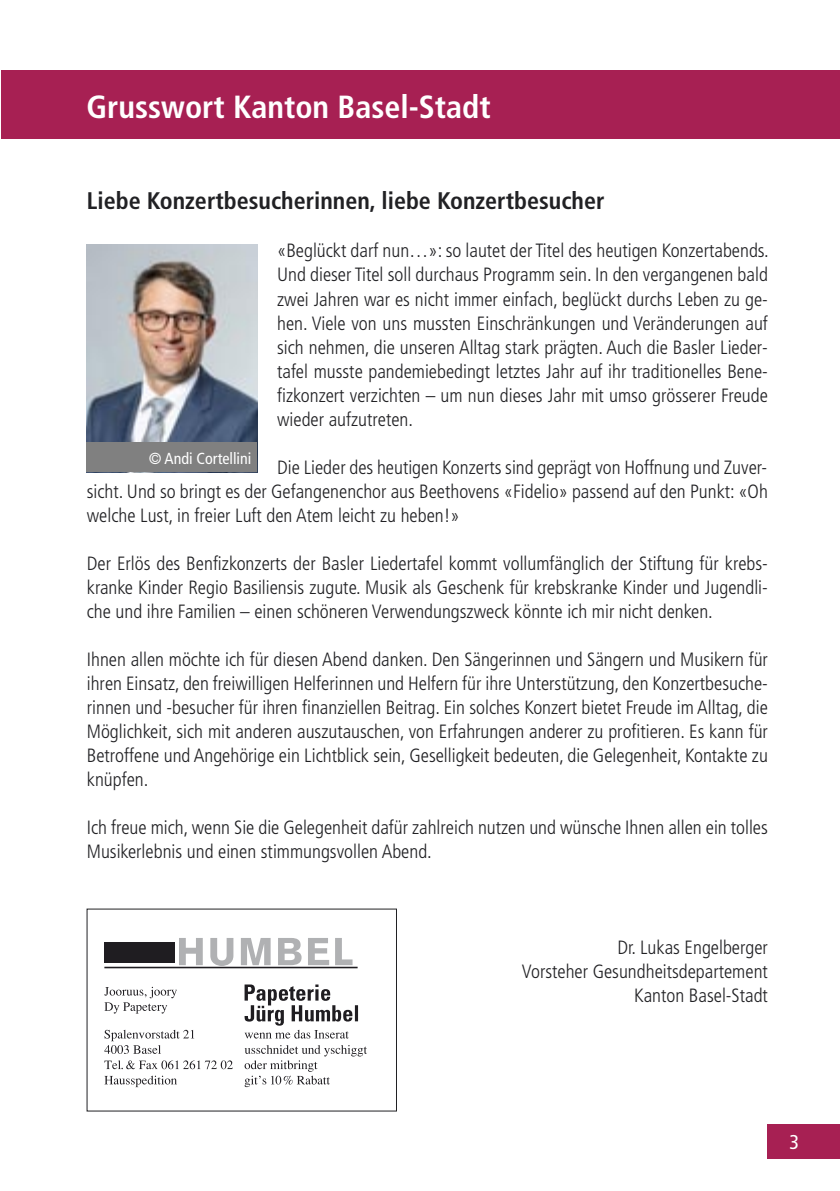
<style>
.page{position:relative;width:840px;height:1191px;background:#fff}
.page>*{position:absolute;margin:0;border:0;box-sizing:border-box;transform-origin:0 0}
.t1{font:700 condensed 32px "Frutiger";color:#fff}
.t2{font:700 condensed 24px "Frutiger";color:#212124}
.t3{font:condensed 20px "Frutiger";color:#fff}
.t4{font:300 condensed 19.2px/24px "Frutiger";color:#212124;text-align:justify}
.t5{font:condensed 16px "Frutiger";color:#fff}
</style>
<div class="page">
<div style="left:767px;top:1124px;width:72px;height:34px;background:#a72053"></div>
<div style="left:1px;top:71px;width:838px;height:68px;background:#a72053"></div>
<img style="left:87px;top:244px;width:170px;height:198px">
<div style="left:87px;top:442px;width:170px;height:30px;background:#808080"></div>
<svg style="left:104px;top:986px;width:73px;height:27px"></svg>
<svg style="left:104px;top:1029px;width:90px;height:25px"></svg>
<svg style="left:104px;top:1060px;width:129px;height:9px"></svg>
<svg style="left:104px;top:1075px;width:73px;height:12px"></svg>
<svg style="left:244px;top:1045px;width:123px;height:42px"></svg>
<svg style="left:179px;top:938px;width:173px;height:28px"></svg>
<svg style="left:244px;top:984px;width:114px;height:54px"></svg>
<hr style="left:104px;top:966px;width:253px;height:2px;background:#1f1d21">
<div style="left:104px;top:942px;width:70px;height:21px;background:#1f1d21"></div>
<p class="t1" style="left:86px;top:94px;width:405px">Grusswort Kanton Basel-Stadt</p>
<p class="t2" style="left:87px;top:191px;width:519px">Liebe Konzertbesucherinnen, liebe Konzertbesucher</p>
<p class="t4" style="left:277px;top:240px;width:492px">«Beglückt darf nun…»: so lautet der Titel des heutigen Konzertabends.<br>Und dieser Titel soll durchaus Programm sein. In den vergangenen bald zwei Jahren war es nicht immer einfach, beglückt durchs Leben zu ge&shy;hen. Viele von uns mussten Einschränkungen und Veränderungen auf sich nehmen, die unseren Alltag stark prägten. Auch die Basler Lieder&shy;tafel musste pandemiebedingt letztes Jahr auf ihr traditionelles Bene&shy;fizkonzert verzichten – um nun dieses Jahr mit umso grösserer Freude wieder aufzutreten.</p>
<p class="t4" style="left:87px;top:456px;width:682px;text-indent:190px">Die Lieder des heutigen Konzerts sind geprägt von Hoffnung und Zuver&shy;sicht. Und so bringt es der Gefangenenchor aus Beethovens «Fidelio» passend auf den Punkt: «Oh welche Lust, in freier Luft den Atem leicht zu heben!»</p>
<p class="t4" style="left:87px;top:552px;width:682px">Der Erlös des Benfizkonzerts der Basler Liedertafel kommt vollumfänglich der Stiftung für krebs&shy;kranke Kinder Regio Basiliensis zugute. Musik als Geschenk für krebskranke Kinder und Jugendli&shy;che und ihre Familien – einen schöneren Verwendungszweck könnte ich mir nicht denken.</p>
<p class="t4" style="left:87px;top:648px;width:682px">Ihnen allen möchte ich für diesen Abend danken. Den Sängerinnen und Sängern und Musikern für ihren Einsatz, den freiwilligen Helferinnen und Helfern für ihre Unterstützung, den Konzertbesuche&shy;rinnen und -besucher für ihren finanziellen Beitrag. Ein solches Konzert bietet Freude im Alltag, die Möglichkeit, sich mit anderen auszutauschen, von Erfahrungen anderer zu profitieren. Es kann für Betroffene und Angehörige ein Lichtblick sein, Geselligkeit bedeuten, die Gelegenheit, Kontakte zu knüpfen.</p>
<p class="t4" style="left:87px;top:816px;width:682px">Ich freue mich, wenn Sie die Gelegenheit dafür zahlreich nutzen und wünsche Ihnen allen ein tolles<br>Musikerlebnis und einen stimmungsvollen Abend.</p>
<p class="t5" style="left:149px;top:451px;width:104px">© Andi Cortellini</p>
<p class="t4" style="left:617px;top:936px;width:152px">Dr. Lukas Engelberger</p>
<p class="t4" style="left:521px;top:960px;width:247px">Vorsteher Gesundheitsdepartement</p>
<p class="t4" style="left:633px;top:984px;width:135px">Kanton Basel-Stadt</p>
<p class="t3" style="left:789px;top:1133px;width:11px">3</p>
</div>
